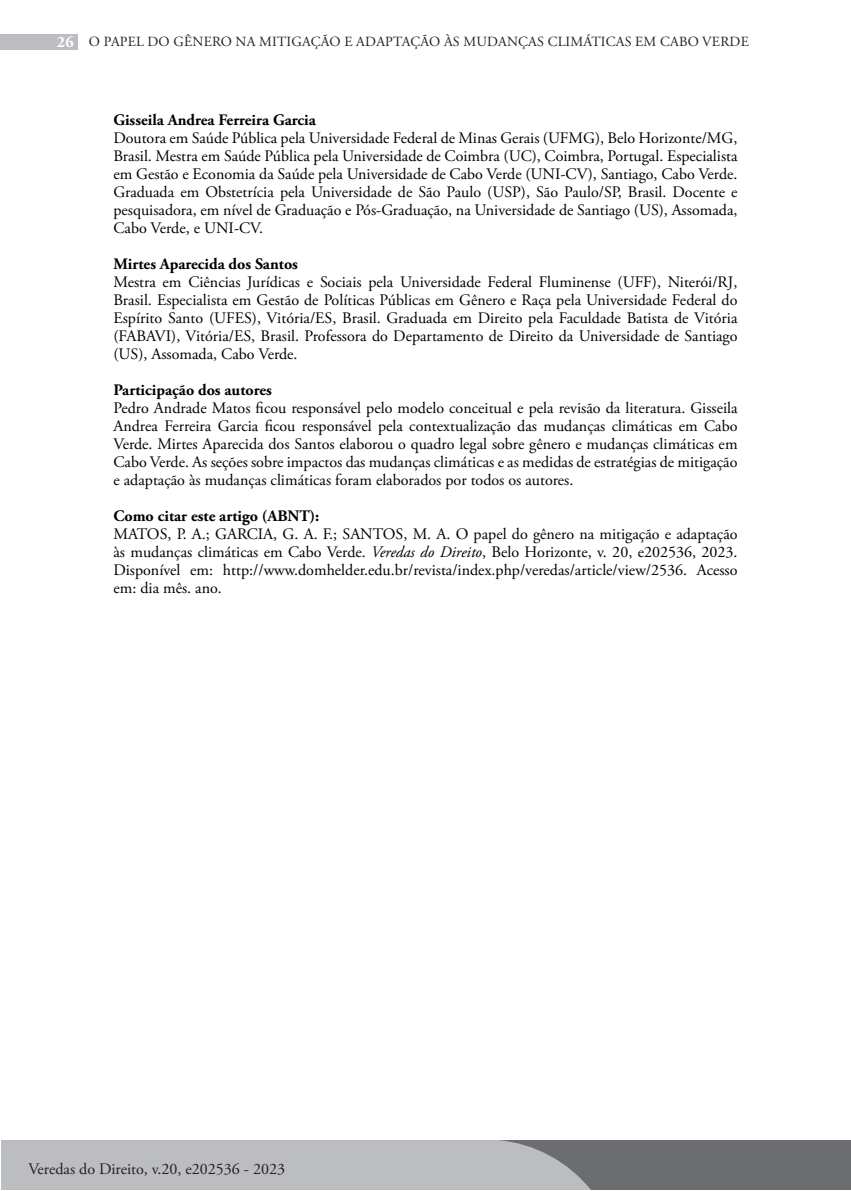
<style>
.page{position:relative;width:851px;height:1191px;background:#fff}
.page>*{position:absolute;margin:0;border:0;box-sizing:border-box;transform-origin:0 0}
.t1{font:16px/18px "Adobe Garamond Pro";color:#000001;text-align:justify}
.t2{font:700 16px "Adobe Garamond Pro";color:#000001}
.t3{font:16px "Adobe Garamond Pro";color:#231f20}
.t4{font:14px "Adobe Garamond Pro";letter-spacing:.015em;color:#231f20}
.s1{font-weight:700;font-size:16px;color:#fff}
.s2{font-style:italic}
</style>
<div class="page">
<div style="left:1px;top:1140px;width:849px;height:50px;background:#6c6d70"></div>
<div style="left:0;top:34px;width:77px;height:16px;background:#bcbdc0"></div>
<div style="left:1px;top:1140px;width:590px;height:50px;background:#bcbdc0"></div>
<p class="t4" style="left:57px;top:34px;width:693px"><span class="s1">26</span> O PAPEL DO GÊNERO NA MITIGAÇÃO E ADAPTAÇÃO ÀS MUDANÇAS CLIMÁTICAS EM CABO VERDE</p>
<p class="t2" style="left:113px;top:111px;width:204px">Gisseila Andrea Ferreira Garcia</p>
<p class="t1" style="left:113px;top:129px;width:625px">Doutora em Saúde Pública pela Universidade Federal de Minas Gerais (UFMG), Belo Horizonte/MG, Brasil. Mestra em Saúde Pública pela Universidade de Coimbra (UC), Coimbra, Portugal. Especialista em Gestão e Economia da Saúde pela Universidade de Cabo Verde (UNI-CV), Santiago, Cabo Verde.<br>Graduada em Obstetrícia pela Universidade de São Paulo (USP), São Paulo/SP, Brasil. Docente e pesquisadora, em nível de Graduação e Pós-Graduação, na Universidade de Santiago (US), Assomada, Cabo Verde, e UNI-CV.</p>
<p class="t2" style="left:113px;top:255px;width:186px">Mirtes Aparecida dos Santos</p>
<p class="t1" style="left:113px;top:273px;width:625px">Mestra em Ciências Jurídicas e Sociais pela Universidade Federal Fluminense (UFF), Niterói/RJ, Brasil. Especialista em Gestão de Políticas Públicas em Gênero e Raça pela Universidade Federal do Espírito Santo (UFES), Vitória/ES, Brasil. Graduada em Direito pela Faculdade Batista de Vitória (FABAVI), Vitória/ES, Brasil. Professora do Departamento de Direito da Universidade de Santiago (US), Assomada, Cabo Verde.</p>
<p class="t2" style="left:113px;top:381px;width:160px">Participação dos autores</p>
<p class="t1" style="left:113px;top:399px;width:625px">Pedro Andrade Matos ficou responsável pelo modelo conceitual e pela revisão da literatura. Gisseila Andrea Ferreira Garcia ficou responsável pela contextualização das mudanças climáticas em Cabo Verde. Mirtes Aparecida dos Santos elaborou o quadro legal sobre gênero e mudanças climáticas em Cabo Verde. As seções sobre impactos das mudanças climáticas e as medidas de estratégias de mitigação e adaptação às mudanças climáticas foram elaborados por todos os autores.</p>
<p class="t2" style="left:113px;top:507px;width:207px">Como citar este artigo (ABNT):</p>
<p class="t1" style="left:113px;top:525px;width:625px">MATOS, P. A.; GARCIA, G. A. F.; SANTOS, M. A. O papel do gênero na mitigação e adaptação às mudanças climáticas em Cabo Verde. <span class="s2">Veredas do Direito</span>, Belo Horizonte, v. 20, e202536, 2023.<br>Disponível em: http://www.domhelder.edu.br/revista/index.php/veredas/article/view/2536. Acesso em: dia mês. ano.</p>
<p class="t3" style="left:28px;top:1159px;width:258px">Veredas do Direito, v.20, e202536 - 2023</p>
</div>
